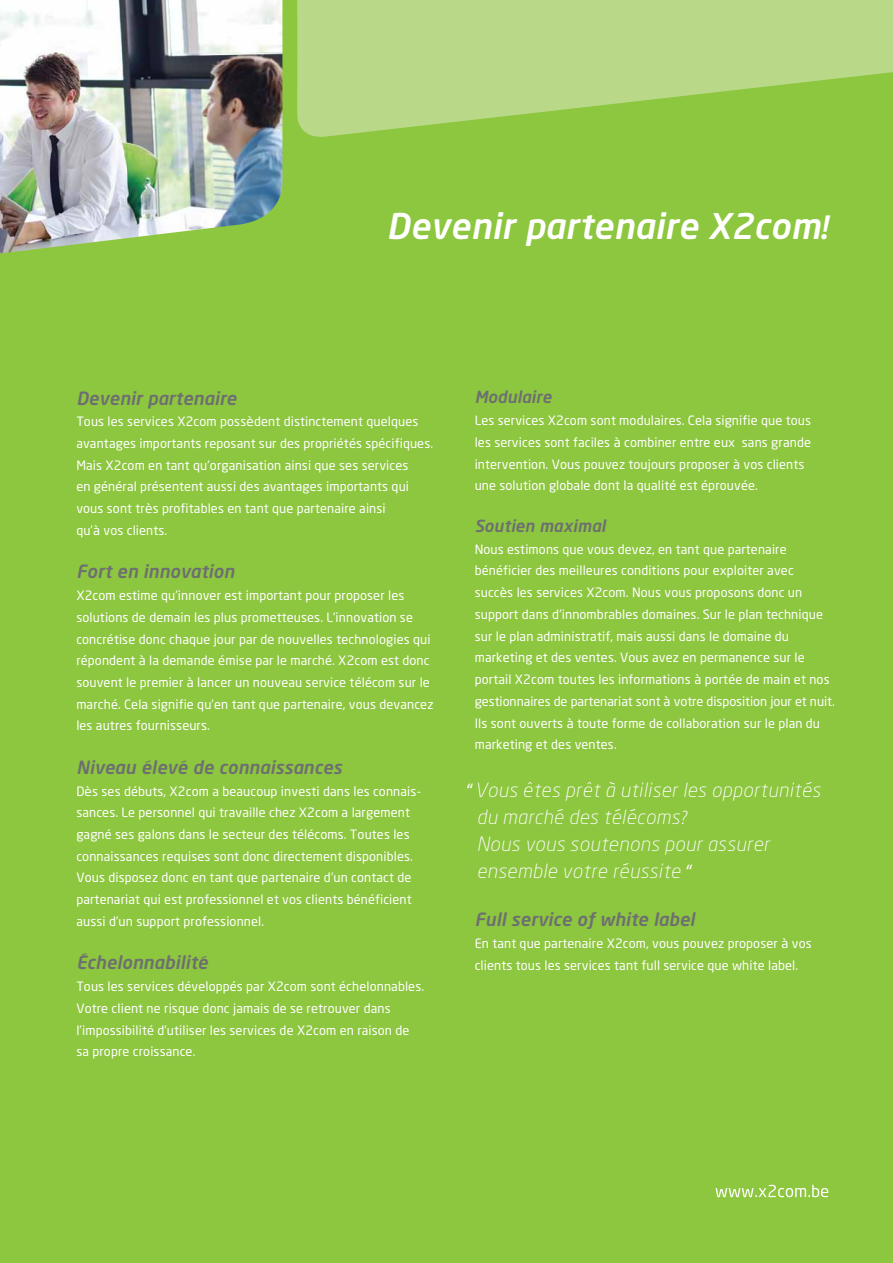
<style>
.page{position:relative;width:893px;height:1263px;background:#fff}
.page>*{position:absolute;margin:0;border:0;box-sizing:border-box;transform-origin:0 0}
.t1{font:italic 500 34.95px "Neo Sans";letter-spacing:.01em;color:#fff}
.t2{font:italic 300 19.5px/27px "Neo Sans";letter-spacing:.025em;color:#fff}
.t3{font:italic 500 18px "Neo Sans";letter-spacing:.01em;color:#6d6e71}
.t4{font:italic 500 16.5px "Neo Sans";letter-spacing:.01em;color:#6d6e71}
.t5{font:12.75px/21.8px "Neo Sans";letter-spacing:.01em;color:#fff}
.s1{font-family:"Myriad Pro";font-weight:600}
.s2{font-family:"Soho Gothic Pro"}
.s3{font-family:"Myriad Pro";font-weight:400;font-style:normal}
.s4{font-family:"Myriad Pro"}
</style>
<div class="page">
<div style="left:0;top:0;width:892px;height:1263px;background:#8dc63f"></div>
<svg style="left:297px;top:0;width:595px;height:137px;fill:#b9d989"></svg>
<img style="left:0;top:0;width:282px;height:253px">
<svg style="left:715px;top:1185px;width:113px;height:12px"></svg>
<p class="t1" style="left:386px;top:212px;width:444px">Devenir partenaire X2com<span class="s1">!</span></p>
<p class="t3" style="left:76px;top:391px;width:162px">Devenir partenaire</p>
<p class="t5" style="left:76px;top:411px;width:358px">Tous les services X2com poss<span class="s2">è</span>dent distinctement quelques avantages importants reposant sur des propriétés spécifiques.<br>Mais X2com en tant qu’organisation ainsi que ses services<br>en général présentent aussi des avantages importants qui vous sont tr<span class="s2">è</span>s profitables en tant que partenaire ainsi<br>qu’<span class="s2">à</span> vos clients.</p>
<p class="t3" style="left:76px;top:564px;width:159px">Fort en innovation</p>
<p class="t5" style="left:76px;top:585px;width:358px">X2com estime qu’innover est important pour proposer les solutions de demain les plus prometteuses. L’innovation se concrétise donc chaque jour par de nouvelles technologies qui répondent <span class="s2">à</span> la demande émise par le marché. X2com est donc souvent le premier <span class="s2">à</span> lancer un nouveau service télécom sur le marché. Cela signifie qu’en tant que partenaire, vous devancez les autres fournisseurs.</p>
<p class="t3" style="left:76px;top:760px;width:267px">Niveau eleve de connaissances</p>
<p class="t5" style="left:76px;top:780px;width:346px">D<span class="s2">è</span>s ses débuts, X2com a beaucoup investi dans les connais&shy;sances. Le personnel qui travaille chez X2com a largement gagné ses galons dans le secteur des télécoms. Toutes les connaissances requises sont donc directement disponibles.<br>Vous disposez donc en tant que partenaire d’un contact de partenariat qui est professionnel et vos clients bénéficient aussi d’un support professionnel.</p>
<p class="t3" style="left:76px;top:955px;width:133px">Echelonnabilite</p>
<p class="t5" style="left:76px;top:976px;width:349px">Tous les services développés par X2com sont échelonnables.<br>Votre client ne risque donc jamais de se retrouver dans l’impossibilité d’utiliser les services de X2com en raison de sa propre croissance.</p>
<p class="t4" style="left:474px;top:391px;width:78px">Modulaire</p>
<p class="t5" style="left:474px;top:410px;width:337px">Les services X2com sont modulaires. Cela signifie que tous les services sont faciles <span class="s2">à</span> combiner entre eux sans grande intervention. Vous pouvez toujours proposer <span class="s2">à</span> vos clients une solution globale dont la qualité est éprouvée.</p>
<p class="t4" style="left:474px;top:519px;width:132px">Soutien maximal</p>
<p class="t5" style="left:474px;top:539px;width:361px">Nous estimons que vous devez, en tant que partenaire bénéficier des meilleures conditions pour exploiter avec succ<span class="s2">è</span>s les services X2com. Nous vous proposons donc un support dans d’innombrables domaines. Sur le plan technique sur le plan administratif, mais aussi dans le domaine du marketing et des ventes. Vous avez en permanence sur le portail X2com toutes les informations <span class="s2">à</span> portée de main et nos gestionnaires de partenariat sont <span class="s2">à</span> votre disposition jour et nuit.<br>Ils sont ouverts <span class="s2">à</span> toute forme de collaboration sur le plan du marketing et des ventes.</p>
<p class="t2" style="left:476px;top:778px;width:345px;text-indent:-10px"><span class="s3">“</span>Vous etes pret a utiliser les opportunites du marche des telecoms<span class="s4">?<br></span>Nous vous soutenons pour assurer ensemble votre reussite <span class="s3">“</span></p>
<p class="t3" style="left:474px;top:912px;width:221px">Full service of white label</p>
<p class="t5" style="left:474px;top:933px;width:338px">En tant que partenaire X2com, vous pouvez proposer <span class="s2">à</span> vos clients tous les services tant full service que white label.</p>
</div>
